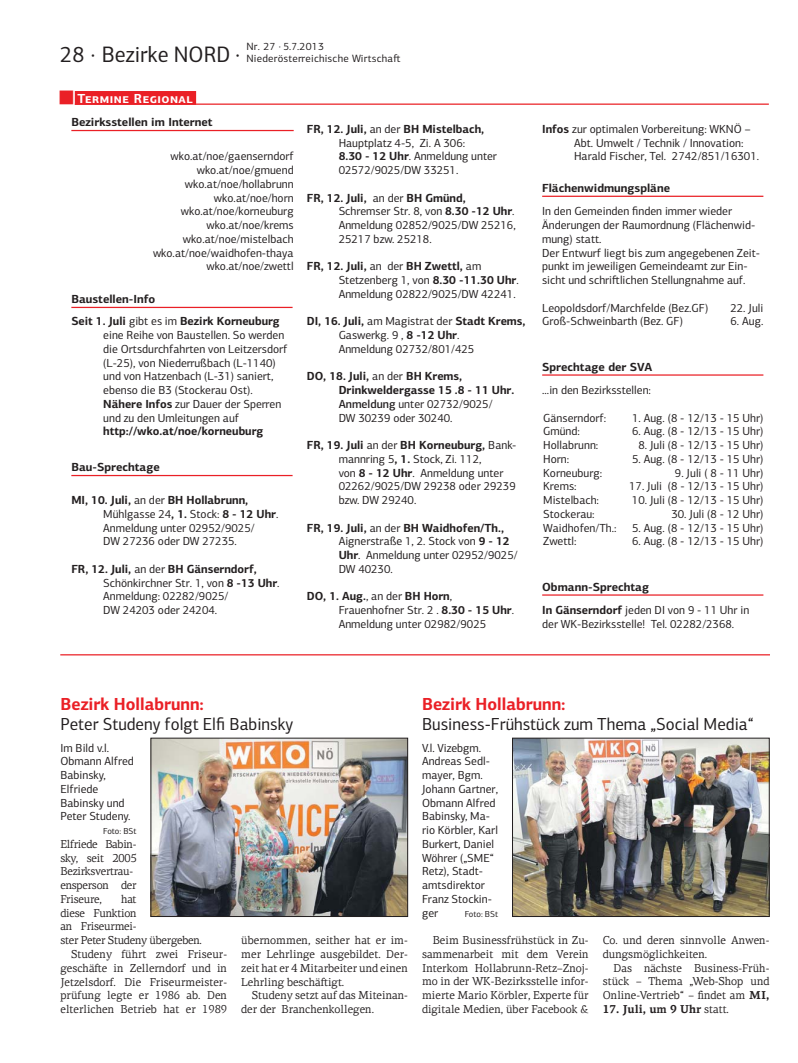
<style>
.page{position:relative;width:798px;height:1063px;background:#fff}
.page>*{position:absolute;margin:0;border:0;box-sizing:border-box;transform-origin:0 0}
.t1{font:22.5px "PF Centro Sans Pro";color:#231f20;scale:.96 1}
.t2{font:17.5px "PF Centro Sans Pro";color:#221e1f;scale:.96 1}
.t3{font:700 17.5px "PF Centro Sans Pro";color:#ea2026;scale:.96 1}
.t4{font:700 13.12px "PF Centro Sans Pro";letter-spacing:.04em;color:#fff}
.t5{font:11.75px/13.8px "PF Centro Sans Pro";color:#231f20}
.t6{font:700 11.75px/13.8px "PF Centro Sans Pro";color:#231f20}
.t7{font:11.5px/13.8px "PF Centro Serif Pro";color:#231f20;text-align:justify;scale:.96 1}
.t8{font:11.5px/13.8px "PF Centro Serif Pro";letter-spacing:-.025em;color:#231f20;scale:.96 1}
.t9{font:700 11.5px "PF Centro Serif Pro";color:#231f20;scale:.96 1}
.t10{font:10.62px/11.9px "PF Centro Sans Pro";letter-spacing:.02em;color:#231f20}
.t11{font:8.75px "PF Centro Sans Pro";color:#231f20}
.s1{font-weight:400}
.s2{font-weight:700}
.s3{font-weight:500}
</style>
<div class="page">
<hr style="left:71px;top:307px;width:221px;height:1px;background:#ea2026">
<hr style="left:71px;top:475px;width:221px;height:1px;background:#ea2026">
<hr style="left:542px;top:196px;width:221px;height:1px;background:#ea2026">
<hr style="left:542px;top:374px;width:221px;height:2px;background:#ea2026">
<hr style="left:542px;top:594px;width:221px;height:2px;background:#ea2026">
<div style="left:75px;top:91px;width:121px;height:14px;background:#ea2026"></div>
<hr style="left:75px;top:104px;width:693px;height:1px;background:#ea2026">
<hr style="left:71px;top:130px;width:222px;height:1px;background:#ea2026">
<hr style="left:60px;top:654px;width:709px;height:1px;background:#ea2026">
<img style="left:153px;top:740px;width:252px;height:175px">
<div style="left:151px;top:738px;width:256px;height:179px;border:1px solid #231f20"></div>
<img style="left:514px;top:740px;width:253px;height:175px">
<div style="left:512px;top:738px;width:257px;height:179px;border:1px solid #231f20"></div>
<svg style="left:74px;top:91px;width:1px;height:14px"></svg>
<h1 class="t1" style="left:60px;top:46px;width:189px">28 · Bezirke NORD ·</h1>
<p class="t10" style="left:246px;top:42px;width:155px">Nr. 27 · 5.7.2013<br>Niederösterreichische Wirtscha-</p>
<p class="t4" style="left:78px;top:94px;width:116px">Termine Regional</p>
<p class="t6" style="left:71px;top:117px;width:143px">Bezirksstellen im Internet</p>
<p class="t5" style="left:153px;top:151px;width:142px;text-align:right">wko.at/noe/gaenserndorf wko.at/noe/gmuend wko.at/noe/hollabrunn wko.at/noe/horn wko.at/noe/korneuburg wko.at/noe/krems wko.at/noe/mistelbach wko.at/noe/waidhofen-thaya wko.at/noe/zwettl</p>
<p class="t6" style="left:71px;top:289px;width:210px;line-height:22.2px">Baustellen-Info<br>Seit 1. Juli <span class="s1">gibt es im</span> Bezirk Korneuburg</p>
<p class="t5" style="left:103px;top:330px;width:185px">eine Reihe von Baustellen. So werden die Ortsdurchfahrten von Leitzersdorf (L-25), von Niederrußbach (L-1140) und von Hatzenbach (L-31) saniert, ebenso die B3 (Stockerau Ost).<br><span class="s2">Nähere Infos</span> zur Dauer der Sperren und zu den Umleitungen auf</p>
<p class="t6" style="left:103px;top:426px;width:161px">http://wko.at/noe/korneuburg</p>
<p class="t6" style="left:71px;top:462px;width:90px">Bau-Sprechtage</p>
<p class="t5" style="left:103px;top:495px;width:176px;text-indent:-32px"><span class="s2">MI, 10. Juli,</span> an der <span class="s2">BH Hollabrunn,<br></span>Mühlgasse 24<span class="s2">, 1.</span> Stock: <span class="s2">8 - 12 Uhr</span>.<br>Anmeldung unter 02952/9025/<br>DW 27236 oder DW 27235.</p>
<p class="t5" style="left:103px;top:563px;width:178px;text-indent:-32px"><span class="s2">FR, 12. Juli,</span> an der <span class="s2">BH Gänserndorf,<br></span>Schönkirchner Str. 1, von <span class="s2">8 -13 Uhr</span>.<br>Anmeldung: 02282/9025/<br>DW 24203 oder 24204.</p>
<p class="t5" style="left:338px;top:123px;width:160px;text-indent:-32px"><span class="s2">FR, 12. Juli,</span> an der <span class="s2">BH Mistelbach,<br></span>Hauptplatz 4-5, Zi. A 306:<br><span class="s2">8.30 - 12 Uhr</span>. Anmeldung unter<br>02572/9025/DW 33251.</p>
<p class="t5" style="left:338px;top:192px;width:178px;text-indent:-32px"><span class="s2">FR, 12. Juli,</span> an der <span class="s2">BH Gmünd,<br></span>Schremser Str. 8, von <span class="s2">8.30 -12 Uhr</span>.<br>Anmeldung 02852/9025/DW 25216,<br>25217 bzw. 25218.</p>
<p class="t5" style="left:338px;top:261px;width:181px;text-indent:-32px"><span class="s2">FR, 12. Juli,</span> an der <span class="s2">BH Zwettl,</span> am<br>Stetzenberg 1, von <span class="s2">8.30 -11.30 Uhr</span>.<br>Anmeldung 02822/9025/DW 42241.</p>
<p class="t5" style="left:338px;top:316px;width:188px;text-indent:-32px"><span class="s2">DI, 16. Juli,</span> am Magistrat der <span class="s2">Stadt Krems,<br></span>Gaswerkg. 9 , <span class="s2">8 -12 Uhr</span>.<br>Anmeldung 02732/801/425</p>
<p class="t6" style="left:338px;top:371px;width:177px;text-indent:-32px">DO, 18. Juli, <span class="s1">an der</span> BH Krems,<br>Drinkweldergasse 15 .8 - 11 Uhr.<br><span class="s3">Anmeldung</span> <span class="s1">unter 02732/9025/<br>DW 30239 oder 30240.</span></p>
<p class="t5" style="left:338px;top:440px;width:179px;text-indent:-32px"><span class="s2">FR, 19. Juli</span> an der <span class="s2">BH Korneuburg,</span> Bank&shy;mannring 5<span class="s2">, 1.</span> Stock, Zi. 112,<br>von <span class="s2">8 - 12 Uhr</span>. Anmeldung unter<br>02262/9025/DW 29238 oder 29239 bzw. DW 29240.</p>
<p class="t5" style="left:338px;top:522px;width:180px;text-indent:-32px"><span class="s2">FR, 19. Juli,</span> an der <span class="s2">BH Waidhofen/Th.,<br></span>Aignerstraße 1, 2. Stock von <span class="s2">9 - 12<br>Uhr</span>. Anmeldung unter 02952/9025/<br>DW 40230.</p>
<p class="t5" style="left:338px;top:591px;width:177px;text-indent:-32px"><span class="s2">DO, 1. Aug.</span>, an der <span class="s2">BH Horn</span>,<br>Frauenhofner Str. 2 . <span class="s2">8.30 - 15 Uhr</span>.<br>Anmeldung unter 02982/9025</p>
<p class="t5" style="left:574px;top:123px;width:186px;text-indent:-32px"><span class="s2">Infos</span> zur optimalen Vorbereitung: WKNÖ –<br>Abt. Umwelt / Technik / Innovation:<br>Harald Fischer, Tel. 2742/851/16301.</p>
<p class="t6" style="left:542px;top:182px;width:129px">Flächenwidmungspläne</p>
<p class="t5" style="left:542px;top:206px;width:219px">In den Gemeinden finden immer wieder Änderungen der Raumordnung (Flächenwid&shy;mung) statt.<br>Der Entwurf liegt bis zum angegebenen Zeit&shy;punkt im jeweiligen Gemeindeamt zur Ein&shy;sicht und schri-lichen Stellungnahme auf.</p>
<p class="t5" style="left:542px;top:302px;width:167px">Leopoldsdorf/Marchfelde (Bez.GF)</p>
<p class="t5" style="left:730px;top:302px;width:34px">22. Juli</p>
<p class="t5" style="left:542px;top:316px;width:142px">Groß-Schweinbarth (Bez. GF)</p>
<p class="t5" style="left:730px;top:316px;width:34px">6. Aug.</p>
<p class="t6" style="left:542px;top:361px;width:112px">Sprechtage der SVA</p>
<p class="t5" style="left:542px;top:385px;width:110px">...in den Bezirksstellen:</p>
<p class="t5" style="left:543px;top:412px;width:64px">Gänserndorf:</p>
<p class="t5" style="left:632px;top:412px;width:133px">1. Aug. (8 - 12/13 - 15 Uhr)</p>
<p class="t5" style="left:543px;top:426px;width:38px">Gmünd:</p>
<p class="t5" style="left:632px;top:426px;width:133px">6. Aug. (8 - 12/13 - 15 Uhr)</p>
<p class="t5" style="left:543px;top:440px;width:56px">Hollabrunn:</p>
<p class="t5" style="left:638px;top:440px;width:126px">8. Juli (8 - 12/13 - 15 Uhr)</p>
<p class="t5" style="left:543px;top:453px;width:27px">Horn:</p>
<p class="t5" style="left:632px;top:453px;width:133px">5. Aug. (8 - 12/13 - 15 Uhr)</p>
<p class="t5" style="left:543px;top:467px;width:60px">Korneuburg:</p>
<p class="t5" style="left:674px;top:467px;width:90px">9. Juli ( 8 - 11 Uhr)</p>
<p class="t5" style="left:543px;top:481px;width:35px">Krems:</p>
<p class="t5" style="left:629px;top:481px;width:136px">17. Juli (8 - 12/13 - 15 Uhr)</p>
<p class="t5" style="left:543px;top:495px;width:57px">Mistelbach:</p>
<p class="t5" style="left:631px;top:495px;width:133px">10. Juli (8 - 12/13 - 15 Uhr)</p>
<p class="t5" style="left:543px;top:508px;width:53px">Stockerau:</p>
<p class="t5" style="left:671px;top:508px;width:93px">30. Juli (8 - 12 Uhr)</p>
<p class="t5" style="left:543px;top:522px;width:75px">Waidhofen/Th.:</p>
<p class="t5" style="left:632px;top:522px;width:133px">5. Aug. (8 - 12/13 - 15 Uhr)</p>
<p class="t5" style="left:543px;top:536px;width:35px">Zwettl:</p>
<p class="t5" style="left:632px;top:536px;width:133px">6. Aug. (8 - 12/13 - 15 Uhr)</p>
<p class="t6" style="left:542px;top:576px;width:208px;line-height:23.4px">Obmann-Sprechtag<br>In Gänserndorf <span class="s1">jeden DI von 9 - 11 Uhr in</span></p>
<p class="t5" style="left:542px;top:618px;width:193px">der WK-Bezirksstelle! Tel. 02282/2368.</p>
<h2 class="t3" style="left:60px;top:697px;width:151px">Bezirk Hollabrunn:</h2>
<h2 class="t2" style="left:60px;top:717px;width:244px">Peter Studeny folgt Elfi Babinsky</h2>
<p class="t5" style="left:60px;top:742px;width:75px">Im Bild v.l.<br>Obmann Alfred<br>Babinsky,<br>Elfriede<br>Babinsky und<br>Peter Studeny.</p>
<p class="t11" style="left:103px;top:828px;width:35px">Foto: BSt</p>
<p class="t8" style="left:60px;top:838px;width:81px">Elfriede Babin&shy;sky, seit 2005<br>Bezirksvertrau&shy;ensperson der<br>Friseure,</p>
<p class="t7" style="left:121px;top:893px;width:17px">hat</p>
<p class="t8" style="left:60px;top:907px;width:81px">diese Funktion</p>
<p class="t8" style="left:60px;top:921px;width:81px">an Friseurmei-</p>
<p class="t8" style="left:60px;top:935px;width:149px">ster Peter Studeny übergeben.</p>
<p class="t7" style="left:71px;top:948px;width:164px">Studeny führt zwei Friseur-</p>
<p class="t7" style="left:60px;top:962px;width:175px">geschä-e in Zellerndorf und in</p>
<p class="t7" style="left:60px;top:976px;width:175px">Jetzelsdorf. Die Friseurmeister-</p>
<p class="t7" style="left:60px;top:990px;width:175px">prüfung legte er 1986 ab. Den</p>
<p class="t7" style="left:60px;top:1003px;width:175px">elterlichen Betrieb hat er 1989</p>
<p class="t7" style="left:241px;top:935px;width:175px">übernommen, seither hat er im&shy;mer Lehrlinge ausgebildet. Der&shy;zeit hat er 4 Mitarbeiter und einen Lehrling beschä-igt.</p>
<p class="t7" style="left:241px;top:990px;width:175px;text-indent:11px">Studeny setzt auf das Miteinan&shy;der der Branchenkollegen.</p>
<h2 class="t3" style="left:422px;top:697px;width:151px">Bezirk Hollabrunn:</h2>
<h2 class="t2" style="left:422px;top:717px;width:347px">Business-Frühstück zum Thema „Social Media“</h2>
<p class="t5" style="left:422px;top:742px;width:77px">V.l. Vizebgm.<br>Andreas Sedl&shy;mayer, Bgm.<br>Johann Gartner,<br>Obmann Alfred<br>Babinsky, Ma&shy;rio Körbler, Karl<br>Burkert, Daniel<br>Wöhrer („SME“<br>Retz), Stadt&shy;amtsdirektor<br>Franz Stockin&shy;ger</p>
<p class="t11" style="left:464px;top:910px;width:35px">Foto: BSt</p>
<p class="t7" style="left:422px;top:935px;width:175px;text-indent:11px">Beim Businessfrühstück in Zu&shy;sammenarbeit mit dem Verein Interkom Hollabrunn-Retz–Znoj&shy;mo in der WK-Bezirksstelle infor&shy;mierte Mario Körbler, Experte für digitale Medien, über Facebook &amp;</p>
<p class="t7" style="left:602px;top:935px;width:175px">Co. und deren sinnvolle Anwen&shy;dungsmöglichkeiten.</p>
<p class="t7" style="left:602px;top:962px;width:175px;text-indent:11px">Das nächste Business-Früh&shy;stück – Thema „Web-Shop und Online-Vertrieb“ – findet am <span class="s2">MI,</span></p>
<p class="t9" style="left:602px;top:1005px;width:133px">17. Juli, um 9 Uhr <span class="s1">statt.</span></p>
</div>
